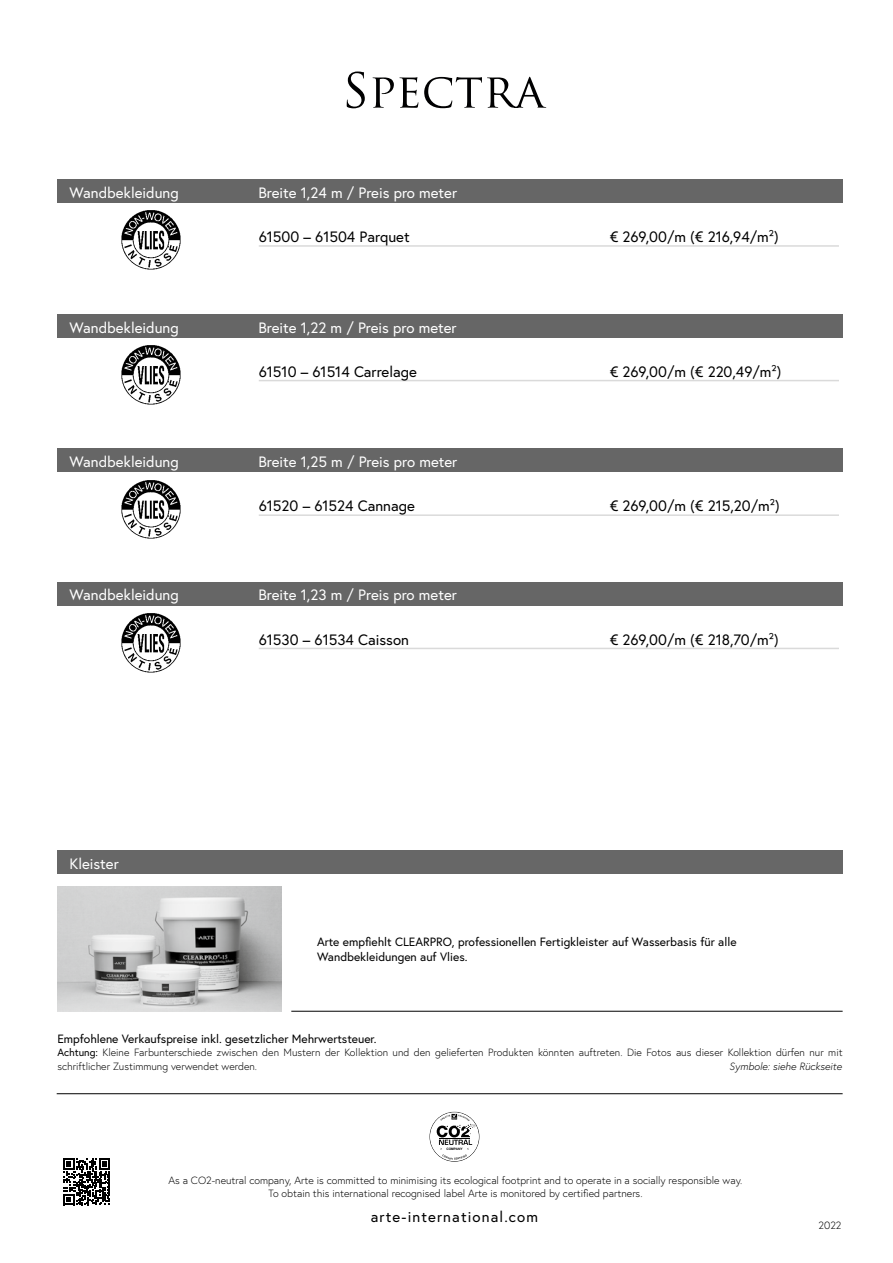
<style>
.page{position:relative;width:893px;height:1263px;background:#fff}
.page>*{position:absolute;margin:0;border:0;box-sizing:border-box;transform-origin:0 0}
.t1{font:15px "Europa";color:#fff}
.t2{font:15px "Europa";color:#000}
.t3{font:15px "Europa";letter-spacing:.075em;color:#000}
.t4{font:12px/14.4px "Europa";color:#000}
.t5{font:300 10.5px/12.6px "Europa";color:#000;text-align:center}
.t6{font:italic 300 10.5px "Europa";color:#000}
.t7{font:700 3.3px "Arial";color:#000}
.s1{font-weight:400}
</style>
<div class="page">
<hr style="left:57px;top:1093px;width:786px;height:1px;background:#000">
<svg style="left:429px;top:1111px;width:51px;height:51px"></svg>
<svg style="left:63px;top:1158px;width:47px;height:47px"></svg>
<div style="left:57px;top:850px;width:786px;height:23px;background:#676767"></div>
<hr style="left:291px;top:1011px;width:552px;height:1px;background:#000">
<img style="left:57px;top:886px;width:224px;height:125px">
<div style="left:57px;top:179px;width:786px;height:24px;background:#666"></div>
<div style="left:57px;top:314px;width:786px;height:24px;background:#666"></div>
<div style="left:57px;top:582px;width:786px;height:23px;background:#666"></div>
<div style="left:57px;top:448px;width:786px;height:24px;background:#666"></div>
<hr style="left:259px;top:245px;width:580px;height:2px;background:#dadada">
<svg style="left:347px;top:72px;width:199px;height:36px"></svg>
<hr style="left:259px;top:648px;width:580px;height:1px;background:#dadada">
<hr style="left:259px;top:380px;width:580px;height:1px;background:#dadada">
<hr style="left:259px;top:514px;width:580px;height:2px;background:#dadada">
<img style="left:121px;top:210px;width:60px;height:60px">
<img style="left:121px;top:345px;width:60px;height:60px">
<img style="left:121px;top:480px;width:60px;height:59px">
<img style="left:121px;top:613px;width:60px;height:60px">
<h1 class="t1" style="left:69px;top:183px;width:111px">Wandbekleidung</h1>
<h1 class="t1" style="left:258px;top:183px;width:200px">Breite 1,24 m / Preis pro meter</h1>
<h1 class="t2" style="left:259px;top:227px;width:152px">61500 – 61504 Parquet</h1>
<h1 class="t2" style="left:610px;top:227px;width:171px">€ 269,00/m (€ 216,94/m²)</h1>
<h1 class="t1" style="left:69px;top:318px;width:111px">Wandbekleidung</h1>
<h1 class="t1" style="left:258px;top:318px;width:200px">Breite 1,22 m / Preis pro meter</h1>
<h1 class="t2" style="left:259px;top:362px;width:160px">61510 – 61514 Carrelage</h1>
<h1 class="t2" style="left:610px;top:362px;width:173px">€ 269,00/m (€ 220,49/m²)</h1>
<h1 class="t1" style="left:69px;top:452px;width:111px">Wandbekleidung</h1>
<h1 class="t1" style="left:258px;top:452px;width:200px">Breite 1,25 m / Preis pro meter</h1>
<h1 class="t2" style="left:259px;top:496px;width:158px">61520 – 61524 Cannage</h1>
<h1 class="t2" style="left:610px;top:496px;width:171px">€ 269,00/m (€ 215,20/m²)</h1>
<h1 class="t1" style="left:69px;top:586px;width:111px">Wandbekleidung</h1>
<h1 class="t1" style="left:258px;top:586px;width:200px">Breite 1,23 m / Preis pro meter</h1>
<h1 class="t2" style="left:259px;top:630px;width:152px">61530 – 61534 Caisson</h1>
<h1 class="t2" style="left:610px;top:630px;width:170px">€ 269,00/m (€ 218,70/m²)</h1>
<h1 class="t1" style="left:69px;top:854px;width:51px">Kleister</h1>
<p class="t4" style="left:317px;top:934px;width:421px">Arte empfiehlt CLEARPRO, professionellen Fertigkleister auf Wasserbasis für alle<br>Wandbekleidungen auf Vlies.</p>
<p class="t4" style="left:57px;top:1032px;width:321px">Empfohlene Verkaufspreise inkl. gesetzlicher Mehrwertsteuer.</p>
<p class="t5" style="left:57px;top:1045px;width:787px;line-height:14.4px;text-align:left"><span class="s1">Achtung:</span> Kleine Farbunterschiede zwischen den Mustern der Kollektion und den gelieferten Produkten könnten auftreten. Die Fotos aus dieser Kollektion dürfen nur mit schriftlicher Zustimmung verwendet werden.</p>
<p class="t6" style="left:729px;top:1060px;width:114px">Symbole: siehe Rückseite</p>
<p class="t7" style="left:446px;top:1146px;width:18px">COMPANY</p>
<p class="t5" style="left:168px;top:1174px;width:575px">As a CO2-neutral company, Arte is committed to minimising its ecological footprint and to operate in a socially responsible way.<br>To obtain this international recognised label Arte is monitored by certified partners.</p>
<h1 class="t3" style="left:371px;top:1207px;width:169px">arte-international.com</h1>
<p class="t5" style="left:819px;top:1219px;width:24px">2022</p>
</div>
